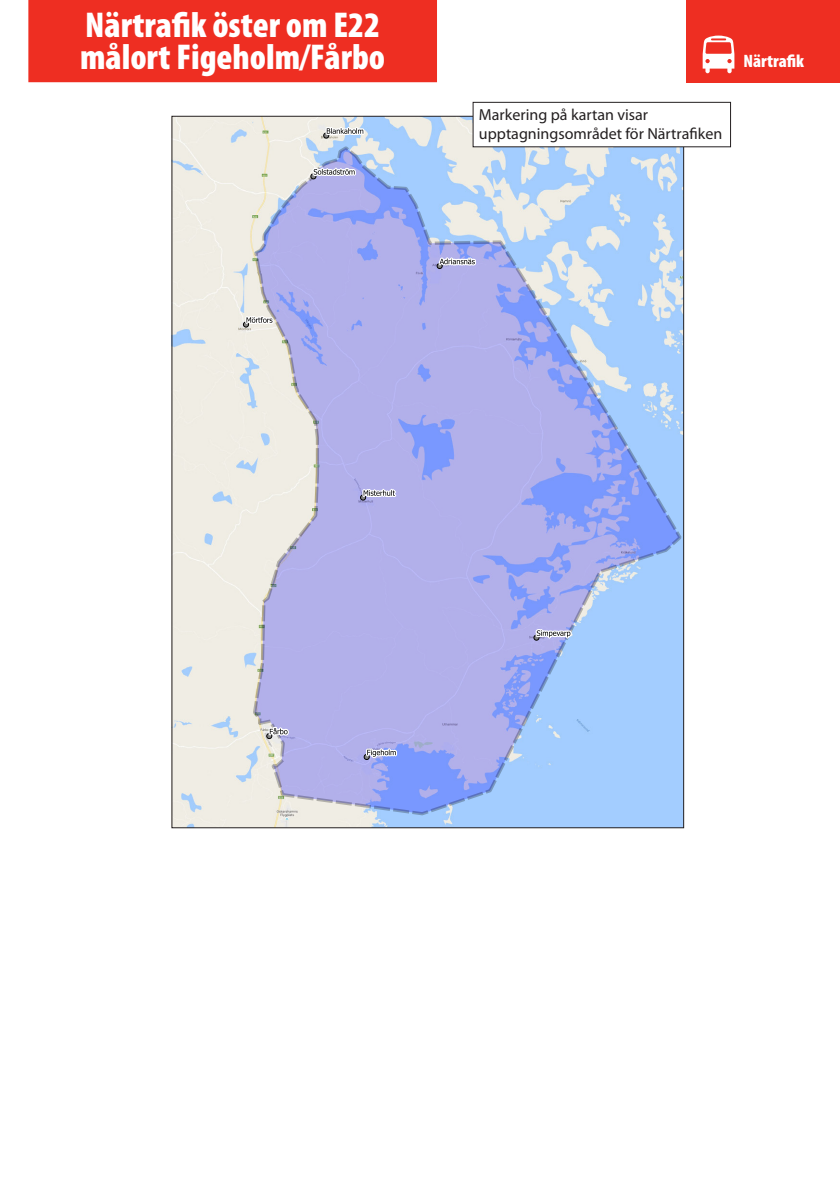
<style>
.page{position:relative;width:840px;height:1191px;background:#fff}
.page>*{position:absolute;margin:0;border:0;box-sizing:border-box;transform-origin:0 0}
.Linjenummer{font:900 condensed 36px "Myriad Pro";color:#fff}
.t1{font:900 condensed 18px "Myriad Pro";color:#fff}
.t2{font:16px "Myriad Pro";color:#231f20}
</style>
<div class="page">
<div style="left:686px;top:0;width:153px;height:82px;background:#ee2e22"></div>
<svg style="left:702px;top:36px;width:32px;height:37px"></svg>
<div style="left:28px;top:0;width:409px;height:82px;background:#ee2e22"></div>
<img style="left:173px;top:118px;width:508px;height:708px">
<svg style="left:253px;top:146px;width:428px;height:669px;background:#b0bcef"></svg>
<svg style="left:310px;top:166px;width:48px;height:13px"></svg>
<svg style="left:436px;top:251px;width:42px;height:17px"></svg>
<svg style="left:533px;top:627px;width:40px;height:15px"></svg>
<svg style="left:243px;top:306px;width:33px;height:21px"></svg>
<svg style="left:323px;top:126px;width:43px;height:12px"></svg>
<svg style="left:360px;top:479px;width:38px;height:21px"></svg>
<svg style="left:364px;top:747px;width:35px;height:13px"></svg>
<svg style="left:264px;top:724px;width:27px;height:14px"></svg>
<div style="left:473px;top:102px;width:257px;height:45px;background:#fff"></div>
<div style="left:472px;top:102px;width:258px;height:45px;border:1px solid #231f20"></div>
<p class="Linjenummer" style="left:85px;top:2px;width:296px">Närtrafik öster om E22</p>
<p class="Linjenummer" style="left:80px;top:34px;width:306px">målort Figeholm/Fårbo</p>
<p class="t2" style="left:478px;top:105px;width:171px">Markering på kartan visar</p>
<p class="t2" style="left:478px;top:124px;width:245px">upptagningsområdet för Närtrafiken</p>
<p class="t1" style="left:743px;top:50px;width:62px">Närtrafik</p>
</div>
